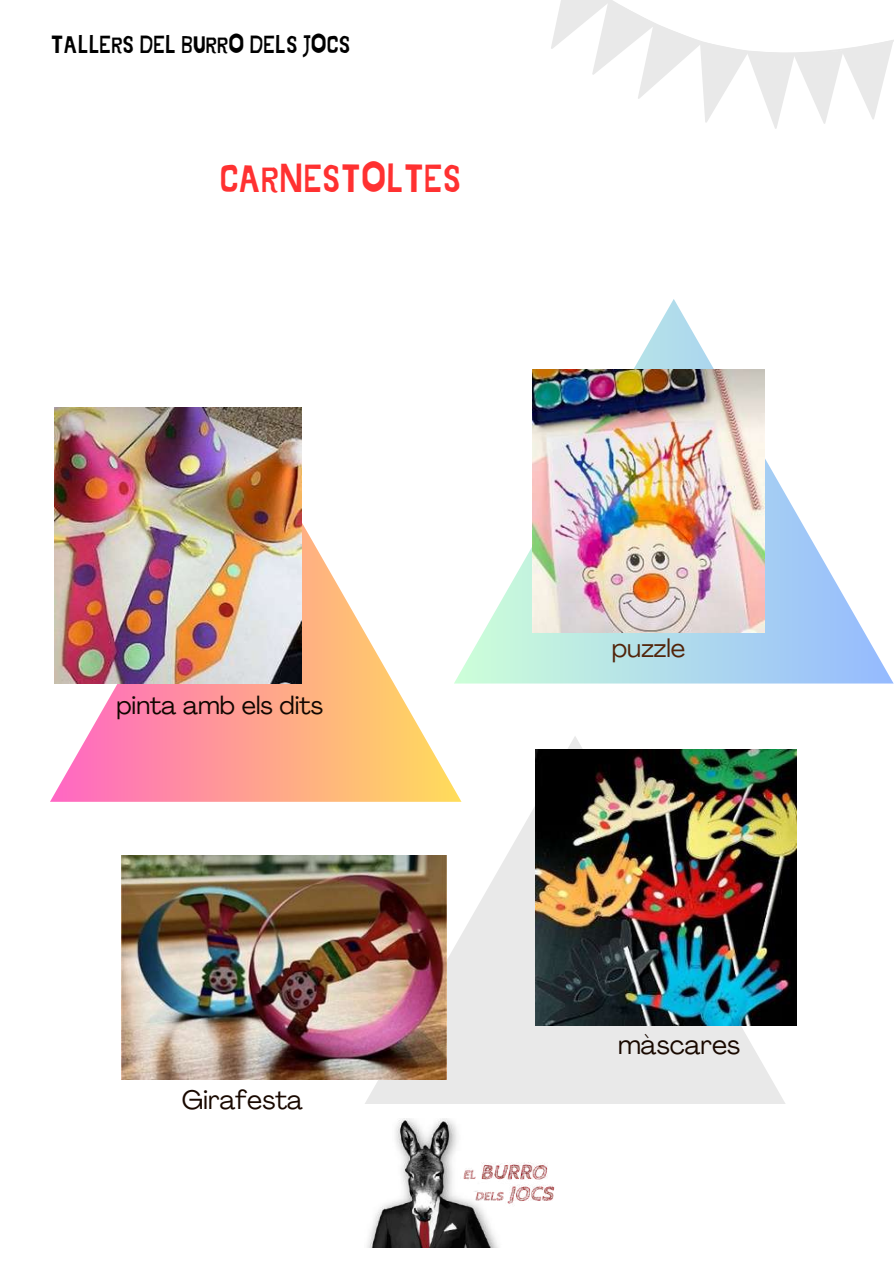
<style>
.page{position:relative;width:894px;height:1264px;background:#fff}
.page>*{position:absolute;margin:0;border:0;box-sizing:border-box;transform-origin:0 0}
.t1{font:39px "Jingleberry";color:#ff3131}
.t2{font:26.25px "Agrandir";color:#190900}
.t3{font:25.35px "Agrandir";color:#52240a}
.t4{font:24.9px "Agrandir";color:#100600}
.t5{font:24.6px "Jingleberry";color:#000}
</style>
<div class="page">
<svg style="left:551px;top:0;width:342px;height:129px"></svg>
<svg style="left:364px;top:736px;width:421px;height:368px;fill:#e9e9e9"></svg>
<svg style="left:50px;top:523px;width:411px;height:278px"></svg>
<img style="left:367px;top:1118px;width:188px;height:129px">
<img style="left:535px;top:749px;width:261px;height:276px">
<img style="left:121px;top:855px;width:325px;height:224px">
<svg style="left:454px;top:299px;width:439px;height:384px"></svg>
<img style="left:532px;top:370px;width:232px;height:262px">
<img style="left:54px;top:407px;width:248px;height:276px">
<p class="t5" style="left:51px;top:33px;width:301px">TALLERS DEL BURRO DELS JOCS</p>
<h1 class="t1" style="left:220px;top:161px;width:243px">CARNESTOLTES</h1>
<p class="t4" style="left:116px;top:695px;width:208px">pinta amb els dits</p>
<p class="t2" style="left:182px;top:1089px;width:123px">Girafesta</p>
<p class="t3" style="left:611px;top:638px;width:75px">puzzle</p>
<p class="t2" style="left:618px;top:1034px;width:124px">màscares</p>
</div>
